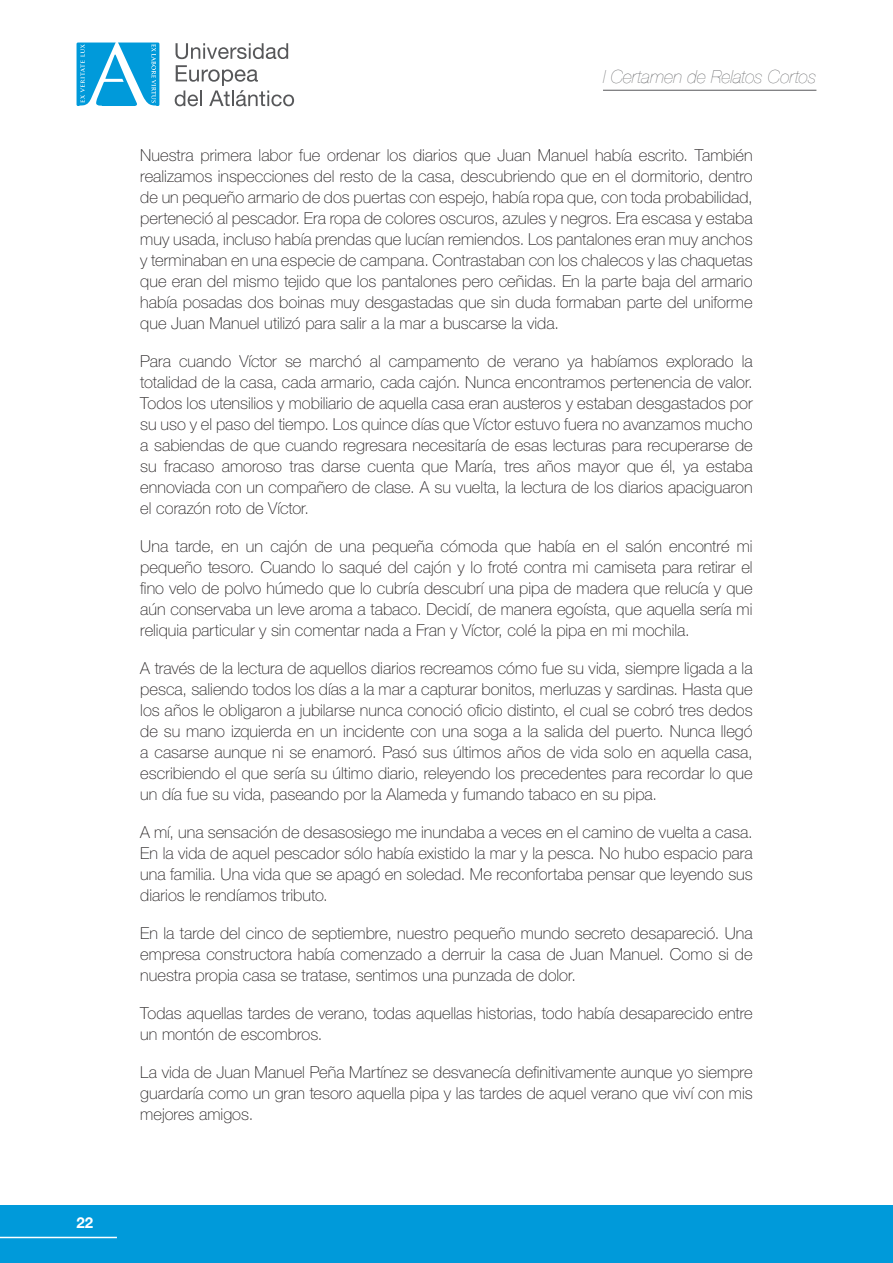
<style>
.page{position:relative;width:893px;height:1263px;background:#fff}
.page>*{position:absolute;margin:0;border:0;box-sizing:border-box;transform-origin:0 0}
.t1{font:italic 200 18px "Helvetica Neue";color:#57585a}
.t2{font:100 16.5px/21px "Helvetica Neue LT Pro";color:#231f20;text-align:justify}
.t3{font:700 15px "Helvetica Neue";color:#fff}
</style>
<div class="page">
<svg style="left:176px;top:43px;width:112px;height:16px"></svg>
<svg style="left:175px;top:65px;width:119px;height:41px"></svg>
<svg style="left:77px;top:43px;width:82px;height:63px"></svg>
<div style="left:0;top:1205px;width:893px;height:58px;background:#009ada"></div>
<hr style="left:603px;top:90px;width:213px;height:1px;background:#57585a">
<hr style="left:0;top:1237px;width:117px;height:1px;background:#fff">
<p class="t3" style="left:77px;top:1213px;width:18px">22</p>
<p class="t1" style="left:603px;top:66px;width:215px">I Certamen de Relatos Cortos</p>
<p class="t2" style="left:140px;top:144px;width:614px">Nuestra primera labor fue ordenar los diarios que Juan Manuel había escrito. También realizamos inspecciones del resto de la casa, descubriendo que en el dormitorio, dentro de un pequeño armario de dos puertas con espejo, había ropa que, con toda probabilidad, perteneció al pescador. Era ropa de colores oscuros, azules y negros. Era escasa y estaba muy usada, incluso había prendas que lucían remiendos. Los pantalones eran muy anchos y terminaban en una especie de campana. Contrastaban con los chalecos y las chaquetas que eran del mismo tejido que los pantalones pero ceñidas. En la parte baja del armario había posadas dos boinas muy desgastadas que sin duda formaban parte del uniforme que Juan Manuel utilizó para salir a la mar a buscarse la vida.</p>
<p class="t2" style="left:140px;top:350px;width:614px">Para cuando Víctor se marchó al campamento de verano ya habíamos explorado la totalidad de la casa, cada armario, cada cajón. Nunca encontramos pertenencia de valor.<br>Todos los utensilios y mobiliario de aquella casa eran austeros y estaban desgastados por su uso y el paso del tiempo. Los quince días que Víctor estuvo fuera no avanzamos mucho a sabiendas de que cuando regresara necesitaría de esas lecturas para recuperarse de su fracaso amoroso tras darse cuenta que María, tres años mayor que él, ya estaba ennoviada con un compañero de clase. A su vuelta, la lectura de los diarios apaciguaron el corazón roto de Víctor.</p>
<p class="t2" style="left:140px;top:535px;width:614px">Una tarde, en un cajón de una pequeña cómoda que había en el salón encontré mi pequeño tesoro. Cuando lo saqué del cajón y lo froté contra mi camiseta para retirar el fino velo de polvo húmedo que lo cubría descubrí una pipa de madera que relucía y que aún conservaba un leve aroma a tabaco. Decidí, de manera egoísta, que aquella sería mi reliquia particular y sin comentar nada a Fran y Víctor, colé la pipa en mi mochila.</p>
<p class="t2" style="left:140px;top:657px;width:614px">A través de la lectura de aquellos diarios recreamos cómo fue su vida, siempre ligada a la pesca, saliendo todos los días a la mar a capturar bonitos, merluzas y sardinas. Hasta que los años le obligaron a jubilarse nunca conoció oficio distinto, el cual se cobró tres dedos de su mano izquierda en un incidente con una soga a la salida del puerto. Nunca llegó a casarse aunque ni se enamoró. Pasó sus últimos años de vida solo en aquella casa, escribiendo el que sería su último diario, releyendo los precedentes para recordar lo que un día fue su vida, paseando por la Alameda y fumando tabaco en su pipa.</p>
<p class="t2" style="left:140px;top:821px;width:614px">A mí, una sensación de desasosiego me inundaba a veces en el camino de vuelta a casa.<br>En la vida de aquel pescador sólo había existido la mar y la pesca. No hubo espacio para una familia. Una vida que se apagó en soledad. Me reconfortaba pensar que leyendo sus diarios le rendíamos tributo.</p>
<p class="t2" style="left:140px;top:922px;width:614px">En la tarde del cinco de septiembre, nuestro pequeño mundo secreto desapareció. Una empresa constructora había comenzado a derruir la casa de Juan Manuel. Como si de nuestra propia casa se tratase, sentimos una punzada de dolor.</p>
<p class="t2" style="left:140px;top:1002px;width:614px">Todas aquellas tardes de verano, todas aquellas historias, todo había desaparecido entre un montón de escombros.</p>
<p class="t2" style="left:140px;top:1061px;width:614px">La vida de Juan Manuel Peña Martínez se desvanecía definitivamente aunque yo siempre guardaría como un gran tesoro aquella pipa y las tardes de aquel verano que viví con mis mejores amigos.</p>
</div>
